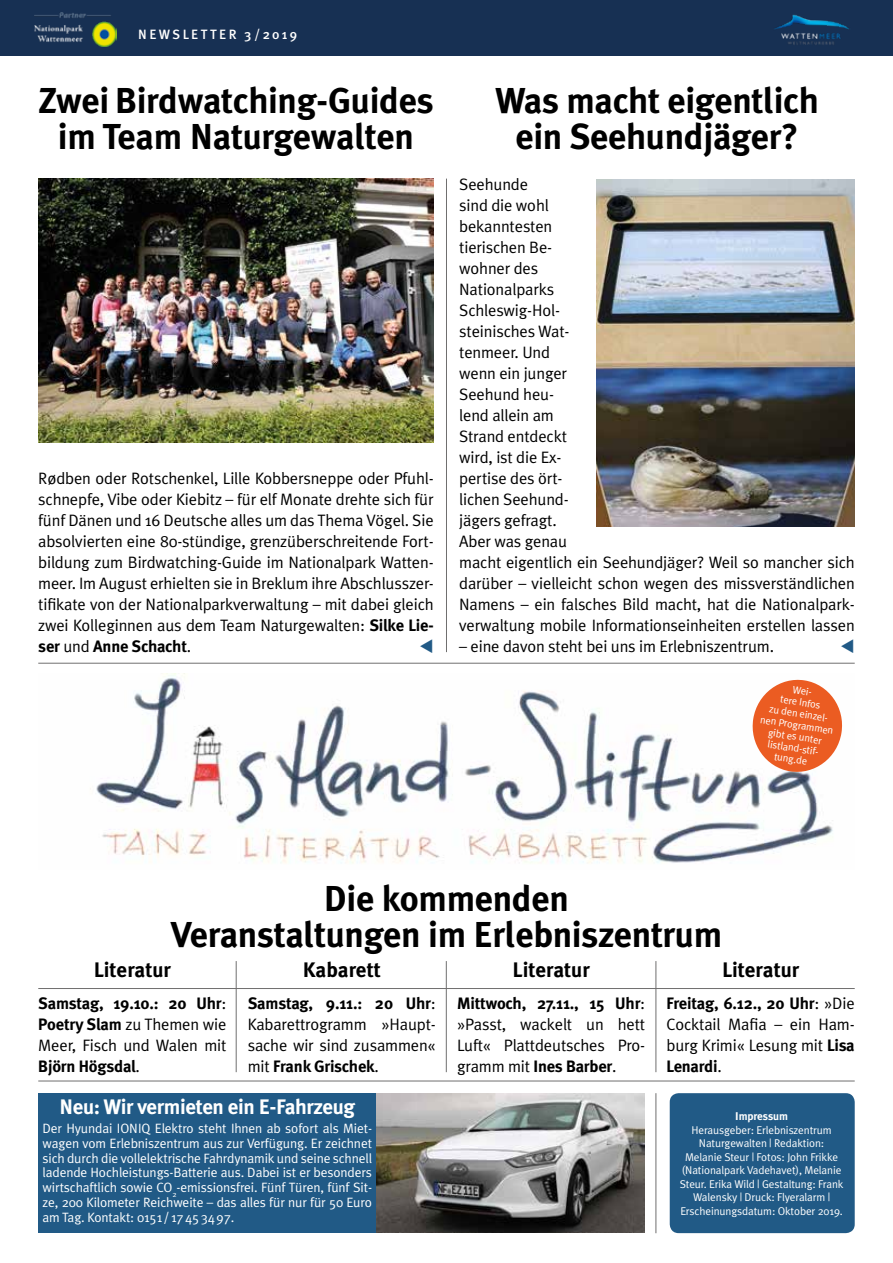
<style>
.page{position:relative;width:893px;height:1263px;background:#fff}
.page>*{position:absolute;margin:0;border:0;box-sizing:border-box;transform-origin:0 0}
.t1{font:700 36px/36px "Meta Plus";letter-spacing:-.01em;color:#000;text-align:center}
.t2{font:700 21px "Meta Plus";color:#000}
.t3{font:700 21px "Meta Plus";letter-spacing:-.02em;color:#fff}
.t4{font:16.5px/21px "Meta Plus Normal";letter-spacing:-.01em;color:#000}
.t5{font:700 16.5px "Meta";letter-spacing:-.01em;color:#000}
.t6{font:13.5px/14.9px "Meta Plus Normal";letter-spacing:-.01em;color:#fff;text-align:justify}
.t7{font:500 13.5px "Meta Plus";letter-spacing:.175em;color:#fff}
.t8{font:11.25px/13.5px "Meta Plus Normal";letter-spacing:-.01em;color:#fff;text-align:center}
.t9{font:700 11.25px "Meta Plus";letter-spacing:-.01em;color:#fff}
.t10{font:10.5px/11.6px "Meta Plus Normal";color:#fff;text-align:center}
.s1{font-family:"Meta";font-weight:700}
.s2{font-family:"Meta Plus Normal";font-weight:400}
</style>
<div class="page">
<div style="left:0;top:0;width:893px;height:55px;background:#173053"></div>
<img style="left:774px;top:14px;width:75px;height:31px">
<img style="left:34px;top:13px;width:83px;height:33px">
<img style="left:96px;top:673px;width:737px;height:191px">
<hr style="left:38px;top:663px;width:817px;height:1px;background:#706f6f">
<hr style="left:38px;top:988px;width:817px;height:1px;background:#706f6f">
<hr style="left:38px;top:1081px;width:817px;height:1px;background:#706f6f">
<hr style="left:446px;top:179px;width:1px;height:473px;background:#706f6f">
<div style="left:38px;top:1093px;width:338px;height:139px;background:#215a86"></div>
<img style="left:38px;top:179px;width:396px;height:263px">
<img style="left:597px;top:180px;width:258px;height:346px">
<div style="left:670px;top:1093px;width:185px;height:140px;background:#215a86;border-radius:9px"></div>
<hr style="left:236px;top:961px;width:1px;height:111px;background:#706f6f">
<hr style="left:446px;top:961px;width:1px;height:111px;background:#706f6f">
<hr style="left:656px;top:961px;width:1px;height:111px;background:#706f6f">
<hr style="left:656px;top:1093px;width:1px;height:140px;background:#706f6f">
<svg style="left:749px;top:676px;width:94px;height:99px"></svg>
<img style="left:376px;top:1093px;width:268px;height:139px">
<p class="t7" style="left:138px;top:27px;width:161px">NEWSLETTER 3/2019</p>
<h1 class="t1" style="left:38px;top:82px;width:397px">Zwei Birdwatching-Guides im Team Naturgewalten</h1>
<p class="t4" style="left:38px;top:468px;width:397px;text-align:justify">Rødben oder Rotschenkel, Lille Kobbersneppe oder Pfuhl&shy;schnepfe, Vibe oder Kiebitz – für elf Monate drehte sich für fünf Dänen und 16 Deutsche alles um das Thema Vögel. Sie absolvierten eine 80-stündige, grenzüberschreitende Fort&shy;bildung zum Birdwatching-Guide im Nationalpark Watten&shy;meer. Im August erhielten sie in Breklum ihre Abschlusszer&shy;tifikate von der Nationalparkverwaltung – mit dabei gleich zwei Kolleginnen aus dem Team Naturgewalten: <span class="s1">Silke Lie-</span></p>
<p class="t5" style="left:38px;top:636px;width:154px">ser <span class="s2">und</span> Anne Schacht<span class="s2">.</span></p>
<h1 class="t1" style="left:495px;top:82px;width:325px">Was macht eigentlich ein Seehundjäger?</h1>
<p class="t4" style="left:459px;top:174px;width:397px">Seehunde<br>sind die wohl<br>bekanntesten<br>tierischen Be-<br>wohner des<br>Nationalparks<br>Schleswig-Hol-<br>steinisches Wat-<br>tenmeer. Und<br>wenn ein junger<br>Seehund heu-<br>lend allein am<br>Strand entdeckt<br>wird, ist die Ex-<br>pertise des ört-<br>lichen Seehund-<br>jägers gefragt.<br>Aber was genau<br>macht eigentlich ein Seehundjäger? Weil so mancher sich darüber – vielleicht schon wegen des missverständlichen<br>Namens – ein falsches Bild macht, hat die Nationalpark&shy;verwaltung mobile Informationseinheiten erstellen lassen</p>
<p class="t4" style="left:459px;top:636px;width:316px">– eine davon steht bei uns im Erlebniszentrum.</p>
<p class="t10" style="left:767px;top:679px;width:75px;rotate:9deg">Wei-<br>tere Infos<br>zu den einzel&shy;nen Programmen gibt es unter listland-stif&shy;tung.de</p>
<h1 class="t1" style="left:171px;top:880px;width:553px">Die kommenden<br>Veranstaltungen im Erlebniszentrum</h1>
<p class="t2" style="left:94px;top:957px;width:79px">Literatur</p>
<p class="t5" style="left:38px;top:993px;width:190px">Samstag, 19.10.: 20 Uhr<span class="s2">:</span></p>
<p class="t4" style="left:38px;top:1014px;width:190px"><span class="s1">Poetry Slam</span> zu Themen wie<br>Meer, Fisch und Walen mit</p>
<p class="t5" style="left:38px;top:1056px;width:103px">Björn Högsdal<span class="s2">.</span></p>
<p class="t2" style="left:303px;top:957px;width:79px">Kabarett</p>
<p class="t5" style="left:248px;top:993px;width:190px">Samstag, 9.11.: 20 Uhr<span class="s2">:</span></p>
<p class="t4" style="left:248px;top:1014px;width:190px">Kabarettrogramm »Haupt&shy;sache wir sind zusammen«</p>
<p class="t5" style="left:248px;top:1056px;width:133px"><span class="s2">mit</span> Frank Grischek<span class="s2">.</span></p>
<p class="t2" style="left:513px;top:957px;width:79px">Literatur</p>
<p class="t5" style="left:457px;top:993px;width:190px">Mittwoch, 27.11., 15 Uhr<span class="s2">:</span></p>
<p class="t4" style="left:457px;top:1014px;width:190px">»Passt, wackelt un hett<br>Luft« Plattdeutsches Pro-</p>
<p class="t5" style="left:457px;top:1056px;width:161px"><span class="s2">gramm mit</span> Ines Barber<span class="s2">.</span></p>
<p class="t2" style="left:722px;top:957px;width:79px">Literatur</p>
<p class="t5" style="left:666px;top:993px;width:190px">Freitag, 6.12., 20 Uhr<span class="s2">: »Die</span></p>
<p class="t4" style="left:666px;top:1014px;width:190px">Cocktail Mafia – ein Ham&shy;burg Krimi« Lesung mit <span class="s1">Lisa</span></p>
<p class="t5" style="left:666px;top:1056px;width:57px">Lenardi<span class="s2">.</span></p>
<p class="t3" style="left:60px;top:1094px;width:297px">Neu: Wir vermieten ein E-Fahrzeug</p>
<p class="t6" style="left:43px;top:1120px;width:331px">Der Hyundai IONIQ Elektro steht Ihnen ab sofort als Miet&shy;wagen vom Erlebniszentrum aus zur Verfügung. Er zeichnet sich durch die vollelektrische Fahrdynamik und seine schnell ladende Hochleistungs-Batterie aus. Dabei ist er besonders wirtschaftlich sowie CO<sub>2</sub>-emissionsfrei. Fünf Türen, fünf Sit&shy;ze, 200 Kilometer Reichweite – das alles für nur für 50 Euro am Tag. Kontakt: 0151/17453497.</p>
<p class="t9" style="left:735px;top:1110px;width:54px">Impressum</p>
<p class="t8" style="left:680px;top:1123px;width:165px">Herausgeber: Erlebniszentrum Naturgewalten | Redaktion:<br>Melanie Steur | Fotos: John Frikke (Nationalpark Vadehavet), Melanie Steur. Erika Wild | Gestaltung: Frank Walensky | Druck: Flyeralarm | Erscheinungsdatum: Oktober 2019.</p>
</div>
